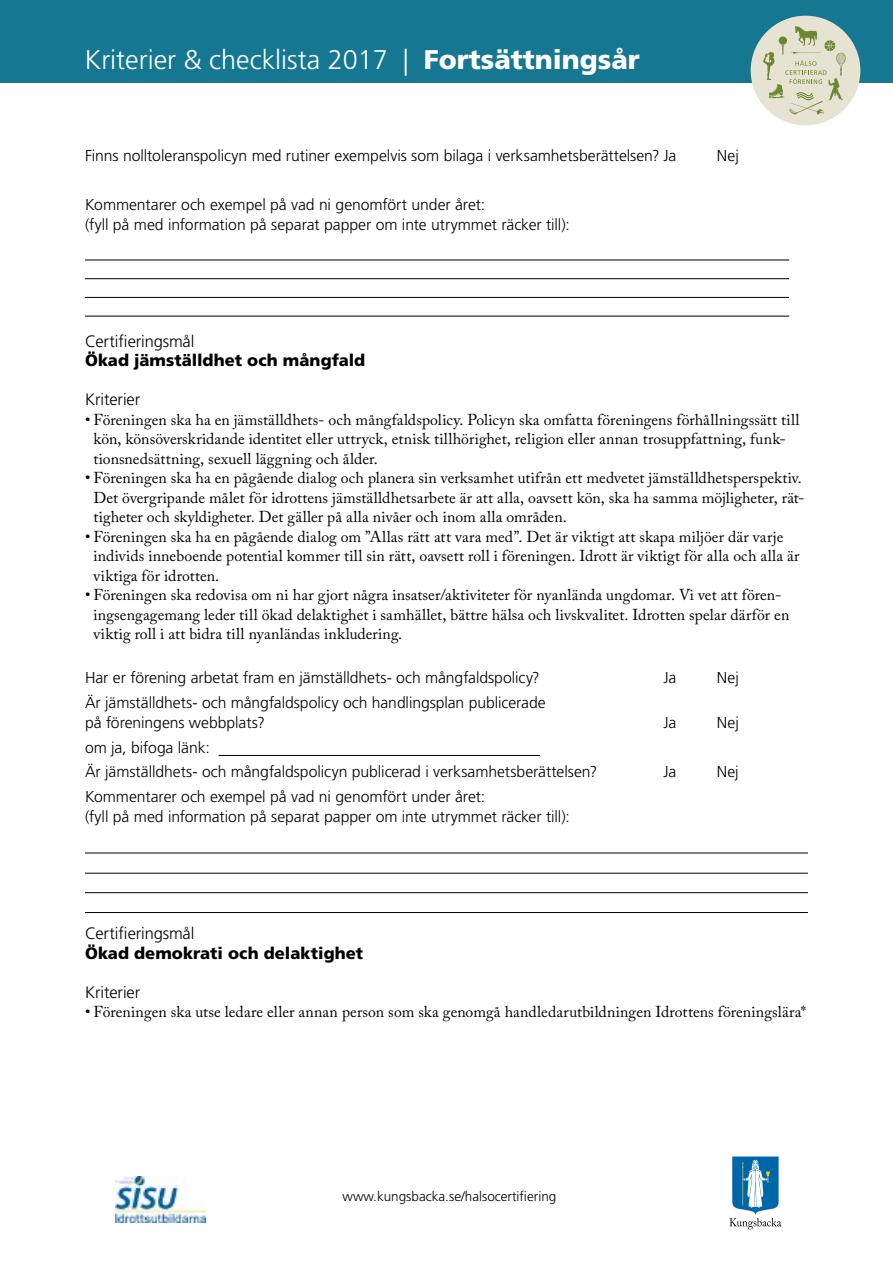
<style>
.page{position:relative;width:893px;height:1263px;background:#fff}
.page>*{position:absolute;margin:0;border:0;box-sizing:border-box;transform-origin:0 0}
.t1{font:300 27px "Frutiger LT Std";color:#fff}
.t2{font:900 16.5px "Frutiger LT Std";letter-spacing:.005em;color:#000}
.t3{font:300 16.5px "Frutiger LT Std";letter-spacing:-.005em;color:#000}
.t4{font:15.75px/19.5px "Adobe Caslon Pro";letter-spacing:.005em;color:#000}
.t5{font:300 15.75px/20.2px "Frutiger LT Std";letter-spacing:-.005em;color:#000}
.t6{font:300 13.5px "Frutiger LT Std";color:#000}
.s1{font-weight:900}
</style>
<div class="page">
<svg style="left:730px;top:1156px;width:51px;height:73px"></svg>
<img style="left:116px;top:1176px;width:90px;height:46px">
<div style="left:0;top:0;width:893px;height:83px;background:#157791"></div>
<div style="left:751px;top:16px;width:109px;height:109px;background:#e7e3d3;border-radius:50%"></div>
<svg style="left:763px;top:26px;width:83px;height:89px"></svg>
<hr style="left:85px;top:260px;width:704px;height:1px;background:#000">
<hr style="left:85px;top:278px;width:704px;height:1px;background:#000">
<hr style="left:85px;top:297px;width:704px;height:1px;background:#000">
<hr style="left:85px;top:316px;width:704px;height:1px;background:#000">
<hr style="left:219px;top:755px;width:321px;height:1px;background:#000">
<hr style="left:85px;top:853px;width:723px;height:1px;background:#000">
<hr style="left:85px;top:873px;width:723px;height:1px;background:#000">
<hr style="left:85px;top:892px;width:723px;height:1px;background:#000">
<hr style="left:85px;top:912px;width:723px;height:1px;background:#000">
<h1 class="t1" style="left:85px;top:44px;width:557px">Kriterier &amp; checklista 2017 | <span class="s1">Fortsättningsår</span></h1>
<p class="t5" style="left:85px;top:145px;width:593px">Finns nolltoleranspolicyn med rutiner exempelvis som bilaga i verksamhetsberättelsen? Ja</p>
<p class="t5" style="left:717px;top:145px;width:24px">Nej</p>
<p class="t5" style="left:85px;top:194px;width:486px">Kommentarer och exempel på vad ni genomfört under året:<br>(fyll på med information på separat papper om inte utrymmet räcker till):</p>
<p class="t3" style="left:85px;top:332px;width:111px">Certifieringsmål</p>
<p class="t2" style="left:85px;top:351px;width:282px">Ökad jämställdhet och mångfald</p>
<p class="t3" style="left:85px;top:390px;width:57px">Kriterier</p>
<p class="t4" style="left:94px;top:410px;width:708px;text-indent:-9px">• Föreningen ska ha en jämställdhets- och mångfaldspolicy. Policyn ska omfatta föreningens förhållningssätt till kön, könsöverskridande identitet eller uttryck, etnisk tillhörighet, religion eller annan trosuppfattning, funk&shy;tionsnedsättning, sexuell läggning och ålder.</p>
<p class="t4" style="left:94px;top:468px;width:713px;text-indent:-9px">• Föreningen ska ha en pågående dialog och planera sin verksamhet utifrån ett medvetet jämställdhetsperspektiv.<br>Det övergripande målet för idrottens jämställdhetsarbete är att alla, oavsett kön, ska ha samma möjligheter, rät&shy;tigheter och skyldigheter. Det gäller på alla nivåer och inom alla områden.</p>
<p class="t4" style="left:94px;top:527px;width:708px;text-indent:-9px">• Föreningen ska ha en pågående dialog om ”Allas rätt att vara med”. Det är viktigt att skapa miljöer där varje individs inneboende potential kommer till sin rätt, oavsett roll i föreningen. Idrott är viktigt för alla och alla är viktiga för idrotten.</p>
<p class="t4" style="left:94px;top:585px;width:697px;text-indent:-9px">• Föreningen ska redovisa om ni har gjort några insatser/aktiviteter för nyanlända ungdomar. Vi vet att fören&shy;ingsengagemang leder till ökad delaktighet i samhället, bättre hälsa och livskvalitet. Idrotten spelar därför en viktig roll i att bidra till nyanländas inkludering.</p>
<p class="t5" style="left:85px;top:668px;width:456px">Har er förening arbetat fram en jämställdhets- och mångfaldspolicy?</p>
<p class="t5" style="left:663px;top:668px;width:15px">Ja</p>
<p class="t5" style="left:717px;top:668px;width:24px">Nej</p>
<p class="t5" style="left:85px;top:693px;width:462px">Är jämställdhets- och mångfaldspolicy och handlingsplan publicerade på föreningens webbplats?</p>
<p class="t5" style="left:663px;top:713px;width:15px">Ja</p>
<p class="t5" style="left:717px;top:713px;width:24px">Nej</p>
<p class="t5" style="left:85px;top:735px;width:514px;line-height:24.5px">om ja, bifoga länk:<br>Är jämställdhets- och mångfaldspolicyn publicerad i verksamhetsberättelsen?</p>
<p class="t5" style="left:85px;top:786px;width:486px">Kommentarer och exempel på vad ni genomfört under året:<br>(fyll på med information på separat papper om inte utrymmet räcker till):</p>
<p class="t5" style="left:663px;top:762px;width:15px">Ja</p>
<p class="t5" style="left:717px;top:762px;width:24px">Nej</p>
<p class="t3" style="left:85px;top:924px;width:111px">Certifieringsmål</p>
<p class="t2" style="left:85px;top:943px;width:280px">Ökad demokrati och delaktighet</p>
<p class="t3" style="left:85px;top:982px;width:57px">Kriterier</p>
<p class="t4" style="left:85px;top:1002px;width:722px">• Föreningen ska utse ledare eller annan person som ska genomgå handledarutbildningen Idrottens föreningslära*</p>
<p class="t6" style="left:343px;top:1188px;width:215px">www.kungsbacka.se/halsocertifiering</p>
</div>
